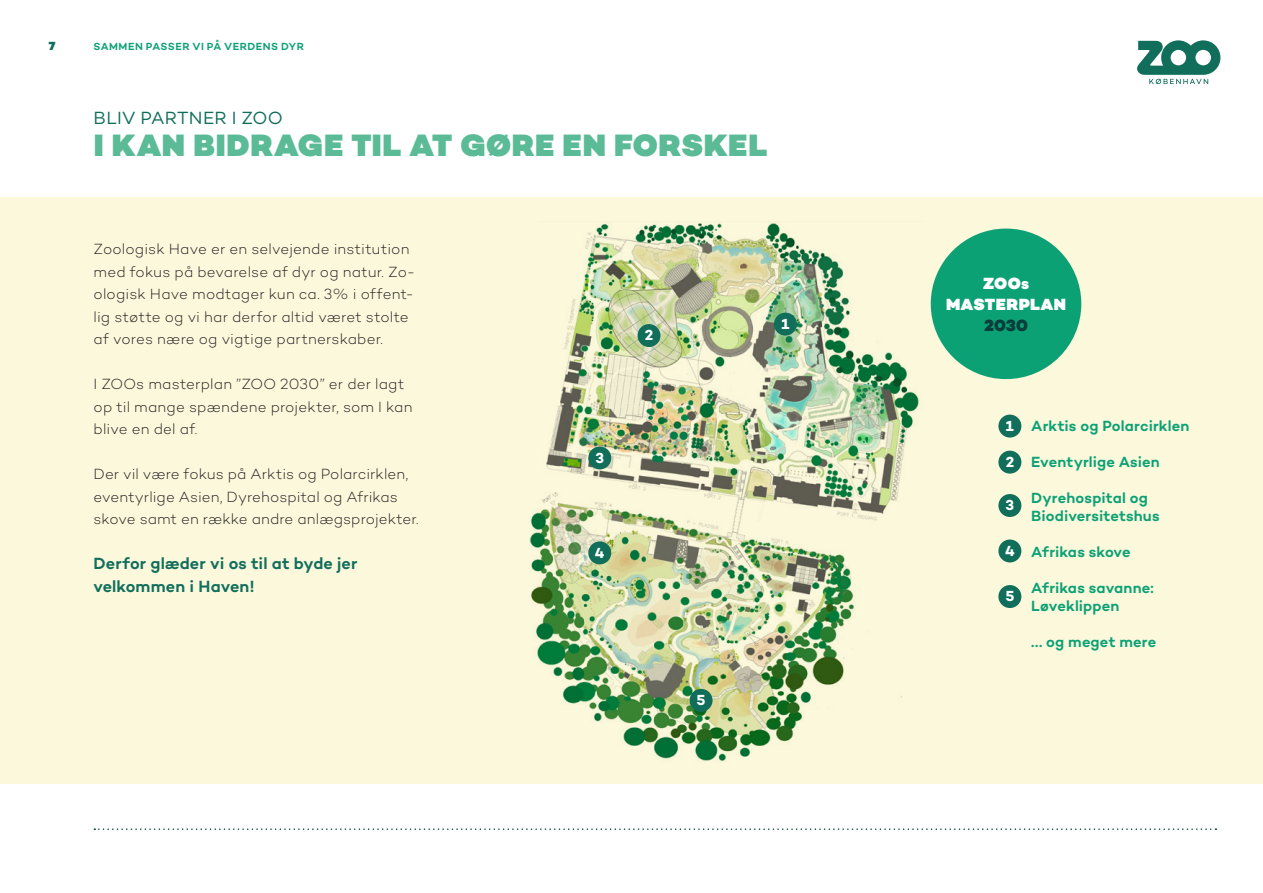
<style>
.page{position:relative;width:1263px;height:893px;background:#fff}
.page>*{position:absolute;margin:0;border:0;box-sizing:border-box;transform-origin:0 0}
.Rubrik{font:900 31.5px "Campton";letter-spacing:.02em;color:#5abb96}
.Rubrik-2{font:18px "Campton";letter-spacing:.01em;color:#116e5b}
.ML{font:600 16.5px/22.5px "Campton";letter-spacing:.005em;color:#116e5b}
.ML-2{font:900 16.5px/21px "Campton";letter-spacing:.015em;color:#fff;text-align:center}
.Brød_10_15{font:300 15px/22.5px "Campton";letter-spacing:.01em;color:#231f20}
.Brød_10_15-2{font:600 15px/18px "Campton";letter-spacing:.01em;color:#0ba175}
.Brød_10_15-3{font:600 15px "Campton";letter-spacing:-.01em;color:#0ba175}
.ML-3{font:700 14.85px "Campton";color:#fff}
.t1{font:900 12px "Campton";color:#116e5b}
.t2{font:600 10.5px "Campton";letter-spacing:.045em;color:#0ba175}
.s1{font-size:11.55px}
.s2{color:#063e3b}
</style>
<div class="page">
<div style="left:0;top:197px;width:1263px;height:586px;background:#fbf8dc"></div>
<img style="left:546px;top:223px;width:373px;height:265px">
<img style="left:530px;top:488px;width:372px;height:273px">
<div style="left:931px;top:229px;width:150px;height:150px;background:#0ba175;border-radius:50%"></div>
<div style="left:774px;top:313px;width:23px;height:23px;background:#116e5b;border-radius:50%"></div>
<div style="left:998px;top:415px;width:23px;height:23px;background:#116e5b;border-radius:50%"></div>
<div style="left:998px;top:451px;width:23px;height:23px;background:#116e5b;border-radius:50%"></div>
<div style="left:637px;top:324px;width:23px;height:23px;background:#116e5b;border-radius:50%"></div>
<div style="left:998px;top:494px;width:23px;height:23px;background:#116e5b;border-radius:50%"></div>
<div style="left:998px;top:539px;width:23px;height:23px;background:#116e5b;border-radius:50%"></div>
<div style="left:588px;top:446px;width:23px;height:23px;background:#116e5b;border-radius:50%"></div>
<div style="left:588px;top:541px;width:23px;height:23px;background:#116e5b;border-radius:50%"></div>
<div style="left:998px;top:585px;width:23px;height:23px;background:#116e5b;border-radius:50%"></div>
<div style="left:690px;top:689px;width:22px;height:23px;background:#116e5b;border-radius:50%"></div>
<svg style="left:1137px;top:40px;width:83px;height:44px"></svg>
<svg style="left:94px;top:828px;width:1122px;height:2px"></svg>
<p class="t1" style="left:49px;top:38px;width:8px">7</p>
<p class="t2" style="left:94px;top:39px;width:212px">SAMMEN PASSER VI PÅ VERDENS DYR</p>
<p class="Rubrik-2" style="left:94px;top:107px;width:191px">BLIV PARTNER I ZOO</p>
<p class="Rubrik" style="left:94px;top:125px;width:675px">I KAN BIDRAGE TIL AT GØRE EN FORSKEL</p>
<p class="Brød_10_15" style="left:94px;top:238px;width:323px">Zoologisk Have er en selvejende institution med fokus på bevarelse af dyr og natur. Zo&shy;ologisk Have modtager kun ca. 3% i offent&shy;lig støtte og vi har derfor altid været stolte af vores nære og vigtige partnerskaber.</p>
<p class="Brød_10_15" style="left:94px;top:373px;width:320px">I ZOOs masterplan ”ZOO 2030” er der lagt op til mange spændene projekter, som I kan blive en del af.</p>
<p class="Brød_10_15" style="left:94px;top:463px;width:327px">Der vil være fokus på Arktis og Polarcirklen, eventyrlige Asien, Dyrehospital og Afrikas skove samt en række andre anlægsprojekter.</p>
<p class="ML" style="left:94px;top:552px;width:265px">Derfor glæder vi os til at byde jer velkommen i Haven!</p>
<p class="ML-3" style="left:645px;top:326px;width:10px">2</p>
<p class="ML-3" style="left:595px;top:448px;width:10px">3</p>
<p class="ML-3" style="left:595px;top:543px;width:11px">4</p>
<p class="ML-3" style="left:781px;top:314px;width:9px">1</p>
<p class="ML-3" style="left:696px;top:691px;width:11px">5</p>
<p class="ML-2" style="left:983px;top:273px;width:47px">ZOO<span class="s1">s</span></p>
<p class="ML-2" style="left:946px;top:294px;width:121px">MASTERPLAN<br><span class="s2">2030</span></p>
<p class="ML-3" style="left:1006px;top:416px;width:9px">1</p>
<p class="ML-3" style="left:1006px;top:452px;width:10px">2</p>
<p class="ML-3" style="left:1005px;top:496px;width:10px">3</p>
<p class="ML-3" style="left:1005px;top:541px;width:11px">4</p>
<p class="ML-3" style="left:1005px;top:587px;width:11px">5</p>
<p class="Brød_10_15-2" style="left:1031px;top:416px;width:160px">Arktis og Polarcirklen</p>
<p class="Brød_10_15-2" style="left:1031px;top:452px;width:130px">Eventyrlige Asien</p>
<p class="Brød_10_15-2" style="left:1031px;top:488px;width:130px">Dyrehospital og<br>Biodiversitetshus</p>
<p class="Brød_10_15-3" style="left:1031px;top:542px;width:101px">Afrikas skove</p>
<p class="Brød_10_15-2" style="left:1031px;top:578px;width:124px">Afrikas savanne:</p>
<p class="Brød_10_15-2" style="left:1031px;top:596px;width:90px">Løveklippen</p>
<p class="Brød_10_15-2" style="left:1031px;top:632px;width:127px">... og meget mere</p>
</div>
